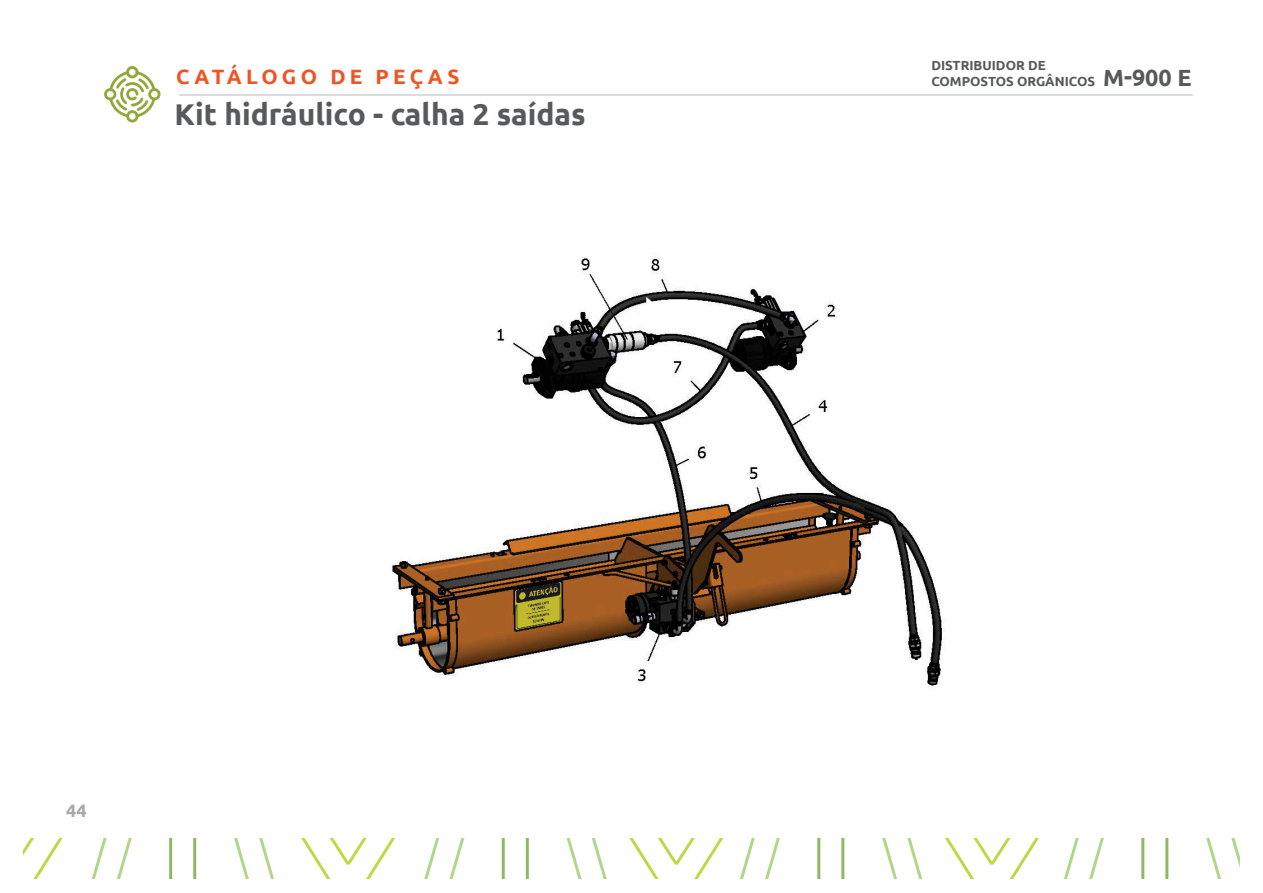
<style>
.page{position:relative;width:1263px;height:893px;background:#fff}
.page>*{position:absolute;margin:0;border:0;box-sizing:border-box;transform-origin:0 0}
.t1{font:700 30px "Ubuntu";color:#57595b}
.t2{font:700 20.7px "Ubuntu";letter-spacing:.2em;color:#ed5624}
.t3{font:700 18px "Ubuntu";color:#a7a9ac}
.t4{font:700 13.2px/15.8px "Ubuntu";color:#57595b}
.s1{font-size:23.4px}
</style>
<div class="page">
<svg style="left:24px;top:839px;width:38px;height:39px"></svg>
<svg style="left:92px;top:839px;width:40px;height:39px"></svg>
<svg style="left:234px;top:839px;width:40px;height:39px"></svg>
<hr style="left:169px;top:839px;width:3px;height:39px;background:#8fb865">
<hr style="left:193px;top:839px;width:3px;height:39px;background:#8fb865">
<svg style="left:302px;top:839px;width:93px;height:39px"></svg>
<svg style="left:424px;top:839px;width:40px;height:39px"></svg>
<svg style="left:567px;top:839px;width:40px;height:39px"></svg>
<hr style="left:502px;top:839px;width:3px;height:39px;background:#8fb865">
<hr style="left:526px;top:839px;width:3px;height:39px;background:#8fb865">
<svg style="left:630px;top:839px;width:93px;height:39px"></svg>
<svg style="left:740px;top:839px;width:40px;height:39px"></svg>
<svg style="left:882px;top:839px;width:40px;height:39px"></svg>
<hr style="left:817px;top:839px;width:3px;height:39px;background:#8fb865">
<hr style="left:841px;top:839px;width:3px;height:39px;background:#8fb865">
<svg style="left:945px;top:839px;width:94px;height:39px"></svg>
<svg style="left:1064px;top:839px;width:40px;height:39px"></svg>
<svg style="left:1206px;top:839px;width:33px;height:39px"></svg>
<hr style="left:1141px;top:839px;width:3px;height:39px;background:#8fb865">
<hr style="left:1165px;top:839px;width:3px;height:39px;background:#8fb865">
<div style="left:104px;top:88px;width:12px;height:12px;border:3px solid #8faa3c;border-radius:50%"></div>
<div style="left:148px;top:88px;width:13px;height:12px;border:3px solid #8faa3c;border-radius:50%"></div>
<div style="left:126px;top:66px;width:12px;height:12px;border:3px solid #8faa3c;border-radius:50%"></div>
<div style="left:126px;top:110px;width:12px;height:12px;border:3px solid #8faa3c;border-radius:50%"></div>
<svg style="left:107px;top:69px;width:50px;height:50px"></svg>
<hr style="left:179px;top:94px;width:1014px;height:2px;background:#d1d2d4">
<img style="left:391px;top:257px;width:554px;height:429px">
<h2 class="t2" style="left:176px;top:64px;width:285px">CATÁLOGO DE PEÇAS</h2>
<h1 class="t1" style="left:175px;top:96px;width:413px">Kit hidráulico - calha 2 saídas</h1>
<h3 class="t3" style="left:66px;top:800px;width:22px">44</h3>
<p class="t4" style="left:931px;top:58px;width:262px">DISTRIBUIDOR DE<br>COMPOSTOS ORGÂNICOS <span class="s1">M-900 E</span></p>
</div>
